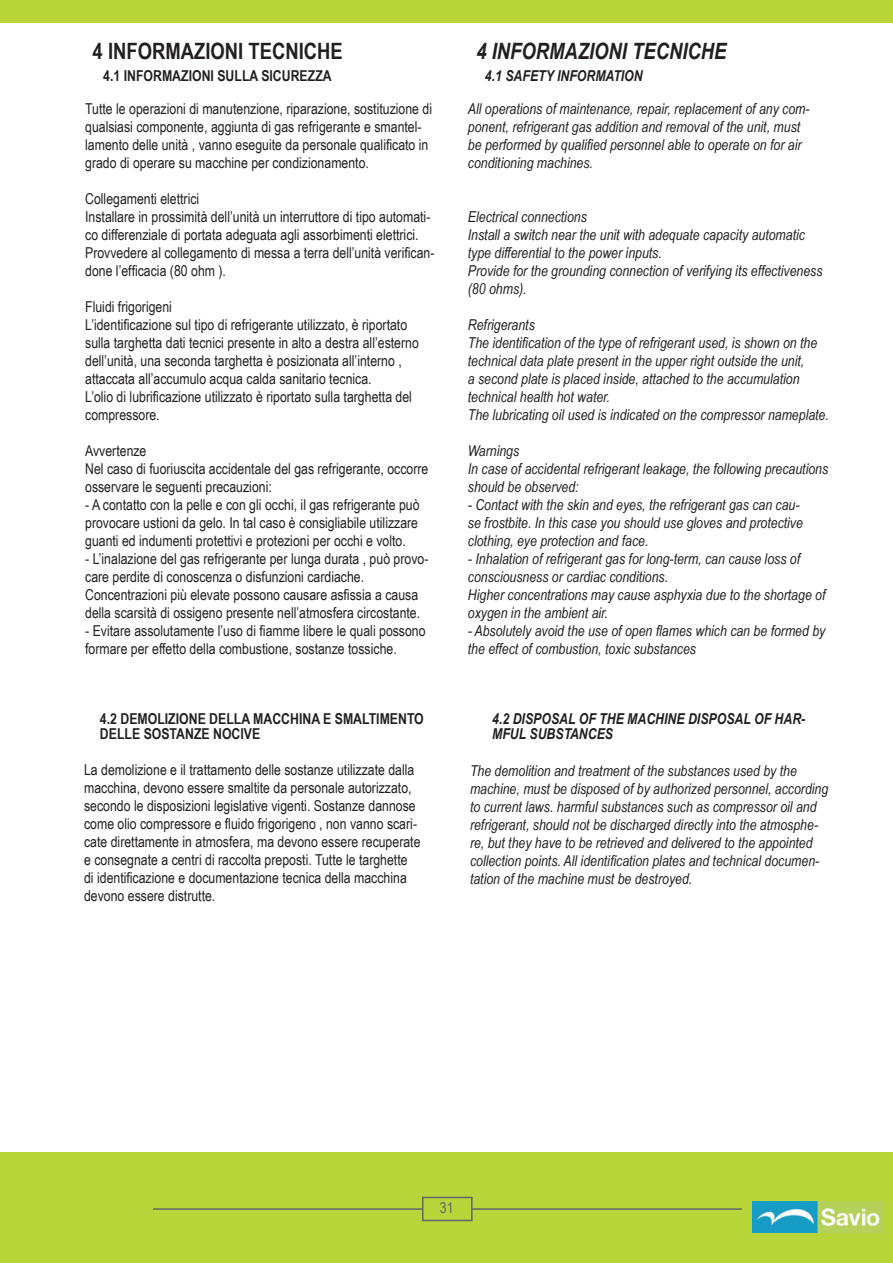
<style>
.page{position:relative;width:893px;height:1263px;background:#fff}
.page>*{position:absolute;margin:0;border:0;box-sizing:border-box;transform-origin:0 0}
.t1{font:700 22.5px "Arial Narrow";color:#231f20}
.t2{font:italic 700 22.5px "Arial Narrow";color:#231f20}
.t3{font:15px/18px "Arial Narrow";color:#231f20}
.t4{font:italic 15px/18px "Arial Narrow";color:#231f20}
.t5{font:700 15px/15px "Arial Narrow";color:#231f20}
.t6{font:italic 700 15px/15px "Arial Narrow";color:#231f20}
.t7{font:15px "Arial Narrow";color:#616768}
</style>
<div class="page">
<div style="left:0;top:1152px;width:893px;height:111px;background:#b9d539"></div>
<img style="left:753px;top:1201px;width:129px;height:31px">
<hr style="left:153px;top:1208px;width:270px;height:2px;background:#616768">
<div style="left:422px;top:1197px;width:51px;height:24px;border:2px solid #616768"></div>
<hr style="left:472px;top:1208px;width:270px;height:2px;background:#616768">
<div style="left:0;top:0;width:893px;height:23px;background:#b9d539"></div>
<h1 class="t1" style="left:93px;top:34px;width:252px">4 INFORMAZIONI TECNICHE</h1>
<h1 class="t2" style="left:476px;top:34px;width:252px">4 INFORMAZIONI TECNICHE</h1>
<p class="t5" style="left:103px;top:68px;width:230px">4.1 INFORMAZIONI SULLA SICUREZZA</p>
<p class="t6" style="left:485px;top:68px;width:159px">4.1 SAFETY INFORMATION</p>
<p class="t3" style="left:85px;top:100px;width:348px">Tutte le operazioni di manutenzione, riparazione, sostituzione di qualsiasi componente, aggiunta di gas refrigerante e smantel&shy;lamento delle unità , vanno eseguite da personale qualificato in grado di operare su macchine per condizionamento.</p>
<p class="t3" style="left:85px;top:190px;width:351px">Collegamenti elettrici<br>Installare in prossimità dell’unità un interruttore di tipo automati&shy;co differenziale di portata adeguata agli assorbimenti elettrici.<br>Provvedere al collegamento di messa a terra dell’unità verifican&shy;done l’efficacia (80 ohm ).</p>
<p class="t3" style="left:85px;top:298px;width:335px">Fluidi frigorigeni<br>L’identificazione sul tipo di refrigerante utilizzato, è riportato sulla targhetta dati tecnici presente in alto a destra all’esterno dell’unità, una seconda targhetta è posizionata all’interno , attaccata all’accumulo acqua calda sanitario tecnica.<br>L’olio di lubrificazione utilizzato è riportato sulla targhetta del compressore.</p>
<p class="t3" style="left:85px;top:442px;width:345px">Avvertenze<br>Nel caso di fuoriuscita accidentale del gas refrigerante, occorre osservare le seguenti precauzioni:</p>
<p class="t3" style="left:85px;top:496px;width:336px;text-align:justify">- A contatto con la pelle e con gli occhi, il gas refrigerante può provocare ustioni da gelo. In tal caso è consigliabile utilizzare guanti ed indumenti protettivi e protezioni per occhi e volto.</p>
<p class="t3" style="left:85px;top:550px;width:345px">- L’inalazione del gas refrigerante per lunga durata , può provo&shy;care perdite di conoscenza o disfunzioni cardiache.<br>Concentrazioni più elevate possono causare asfissia a causa della scarsità di ossigeno presente nell’atmosfera circostante.</p>
<p class="t3" style="left:85px;top:622px;width:342px">- Evitare assolutamente l’uso di fiamme libere le quali possono formare per effetto della combustione, sostanze tossiche.</p>
<p class="t4" style="left:468px;top:100px;width:343px">All operations of maintenance, repair, replacement of any com&shy;ponent, refrigerant gas addition and removal of the unit, must be performed by qualified personnel able to operate on for air conditioning machines.</p>
<p class="t4" style="left:468px;top:208px;width:356px">Electrical connections<br>Install a switch near the unit with adequate capacity automatic type differential to the power inputs.<br>Provide for the grounding connection of verifying its effectiveness (80 ohms).</p>
<p class="t4" style="left:468px;top:316px;width:362px">Refrigerants<br>The identification of the type of refrigerant used, is shown on the technical data plate present in the upper right outside the unit,<br>a second plate is placed inside, attached to the accumulation technical health hot water.<br>The lubricating oil used is indicated on the compressor nameplate.</p>
<p class="t4" style="left:468px;top:442px;width:362px">Warnings<br>In case of accidental refrigerant leakage, the following precautions should be observed:</p>
<p class="t4" style="left:468px;top:496px;width:337px">- Contact with the skin and eyes, the refrigerant gas can cau&shy;se frostbite. In this case you should use gloves and protective clothing, eye protection and face.</p>
<p class="t4" style="left:468px;top:550px;width:359px">- Inhalation of refrigerant gas for long-term, can cause loss of consciousness or cardiac conditions.<br>Higher concentrations may cause asphyxia due to the shortage of oxygen in the ambient air.</p>
<p class="t4" style="left:468px;top:622px;width:359px">- Absolutely avoid the use of open flames which can be formed by the effect of combustion, toxic substances</p>
<p class="t5" style="left:100px;top:711px;width:325px">4.2 DEMOLIZIONE DELLA MACCHINA E SMALTIMENTO<br>DELLE SOSTANZE NOCIVE</p>
<p class="t6" style="left:492px;top:711px;width:315px">4.2 DISPOSAL OF THE MACHINE DISPOSAL OF HAR-<br>MFUL SUBSTANCES</p>
<p class="t3" style="left:84px;top:760px;width:338px">La demolizione e il trattamento delle sostanze utilizzate dalla macchina, devono essere smaltite da personale autorizzato, secondo le disposizioni legislative vigenti. Sostanze dannose come olio compressore e fluido frigorigeno , non vanno scari&shy;cate direttamente in atmosfera, ma devono essere recuperate e consegnate a centri di raccolta preposti. Tutte le targhette di identificazione e documentazione tecnica della macchina devono essere distrutte.</p>
<p class="t4" style="left:470px;top:762px;width:360px">The demolition and treatment of the substances used by the machine, must be disposed of by authorized personnel, according to current laws. harmful substances such as compressor oil and refrigerant, should not be discharged directly into the atmosphe&shy;re, but they have to be retrieved and delivered to the appointed collection points. All identification plates and technical documen&shy;tation of the machine must be destroyed.</p>
<p class="t7" style="left:440px;top:1197px;width:15px">31</p>
</div>
